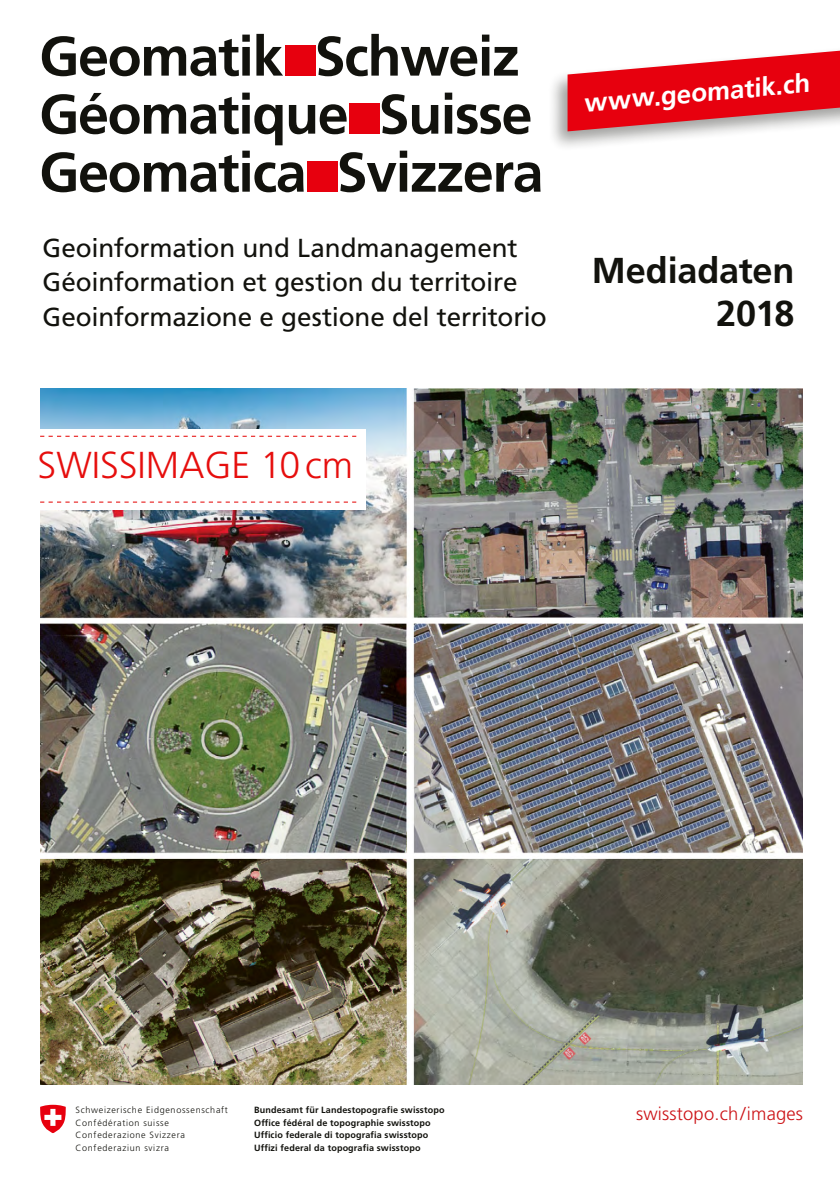
<style>
.page{position:relative;width:840px;height:1191px;background:#fff}
.page>*{position:absolute;margin:0;border:0;box-sizing:border-box;transform-origin:0 0}
.t1{font:700 55.6px/58px "Frutiger";letter-spacing:-.025em;color:#12120d}
.t2{font:700 53.2px/55.4px "Frutiger";letter-spacing:-.025em;color:#12120d}
.t3{font:300 37.4px "Frutiger LT Pro";color:#e60e0d}
.t4{font:700 36px/43.2px "Frutiger";letter-spacing:-.005em;color:#12120d;text-align:right}
.t5{font:26px/34.6px "Frutiger";letter-spacing:-.01em;color:#12120d}
.t6{font:700 26px "Frutiger";color:#fff}
.t7{font:24.8px/32.6px "Frutiger";letter-spacing:-.01em;color:#12120d}
.t8{font:300 18.4px "Frutiger LT Pro";letter-spacing:.01em;color:#cc1216}
.t9{font:300 12.4px "Frutiger LT Com";letter-spacing:.01em;color:#12120d}
.t10{font:700 9px "Frutiger";letter-spacing:.015em;color:#12120d}
.t11{font:300 9px "Frutiger";letter-spacing:.075em;color:#12120d}
.s1{font-size:26.6px}
</style>
<div class="page">
<img style="left:40px;top:389px;width:762px;height:695px">
<svg style="left:40px;top:1104px;width:26px;height:29px"></svg>
<div style="left:34px;top:429px;width:332px;height:80px;background:#fff"></div>
<svg style="left:40px;top:436px;width:316px;height:1px"></svg>
<svg style="left:40px;top:501px;width:316px;height:1px"></svg>
<div style="left:285px;top:45px;width:30px;height:31px;background:#e7000e"></div>
<div style="left:349px;top:103px;width:30px;height:31px;background:#e7000e"></div>
<div style="left:307px;top:161px;width:30px;height:31px;background:#e7000e"></div>
<div style="left:546px;top:44px;width:293px;height:107px;background:#12120d;opacity:.4"></div>
<svg style="left:567px;top:48px;width:272px;height:83px"></svg>
<h1 class="t1" style="left:39px;top:27px;width:505px">Geomatik Schweiz<br>Géomatique Suisse<br>Geomatica Svizzera</h1>
<h2 class="t2" style="left:55px;top:29px;width:484px">Geomatik Schweiz<br>Géomatique Suisse<br>Geomatica Svizzera</h2>
<p class="t7" style="left:56px;top:227px;width:481px">Geoinformation und Landmanagement<br>Géoinformation et gestion du territoire<br>Geoinformazione e gestione del territorio</p>
<p class="t5" style="left:43px;top:230px;width:505px">Geoinformation und Landmanagement<br>Géoinformation et gestion du territoire<br>Geoinformazione e gestione del territo<span class="s1">rio</span></p>
<p class="t5" style="left:40px;top:234px;width:503px">Geoinformation und Landmanagement<br>Géoinformation et gestion du territoire<br>Geoinformazione e gestione del territorio</p>
<p class="t6" style="left:582px;top:87px;width:228px;rotate:-5deg">www.geomatik.ch</p>
<h3 class="t4" style="left:591px;top:248px;width:204px">Mediadaten<br>2018</h3>
<p class="t9" style="left:633px;top:277px;width:170px">September 2017, 115.Jahrgang</p>
<h3 class="t3" style="left:38px;top:443px;width:317px">SWISSIMAGE 10cm</h3>
<p class="t11" style="left:75px;top:1105px;width:154px">Schweizerische Eidgenossenschaft</p>
<p class="t10" style="left:254px;top:1105px;width:192px">Bundesamt für Landestopografie swisstopo</p>
<p class="t11" style="left:75px;top:1117px;width:95px">Confédération suisse</p>
<p class="t10" style="left:254px;top:1117px;width:178px">Office fédéral de topographie swisstopo</p>
<p class="t11" style="left:75px;top:1130px;width:111px">Confederazione Svizzera</p>
<p class="t10" style="left:254px;top:1130px;width:175px">Ufficio federale di topografia swisstopo</p>
<p class="t11" style="left:75px;top:1142px;width:95px">Confederaziun svizra</p>
<p class="t10" style="left:254px;top:1142px;width:168px">Uffizi federal da topografia swisstopo</p>
<p class="t8" style="left:635px;top:1103px;width:168px">swisstopo.ch /images</p>
</div>
